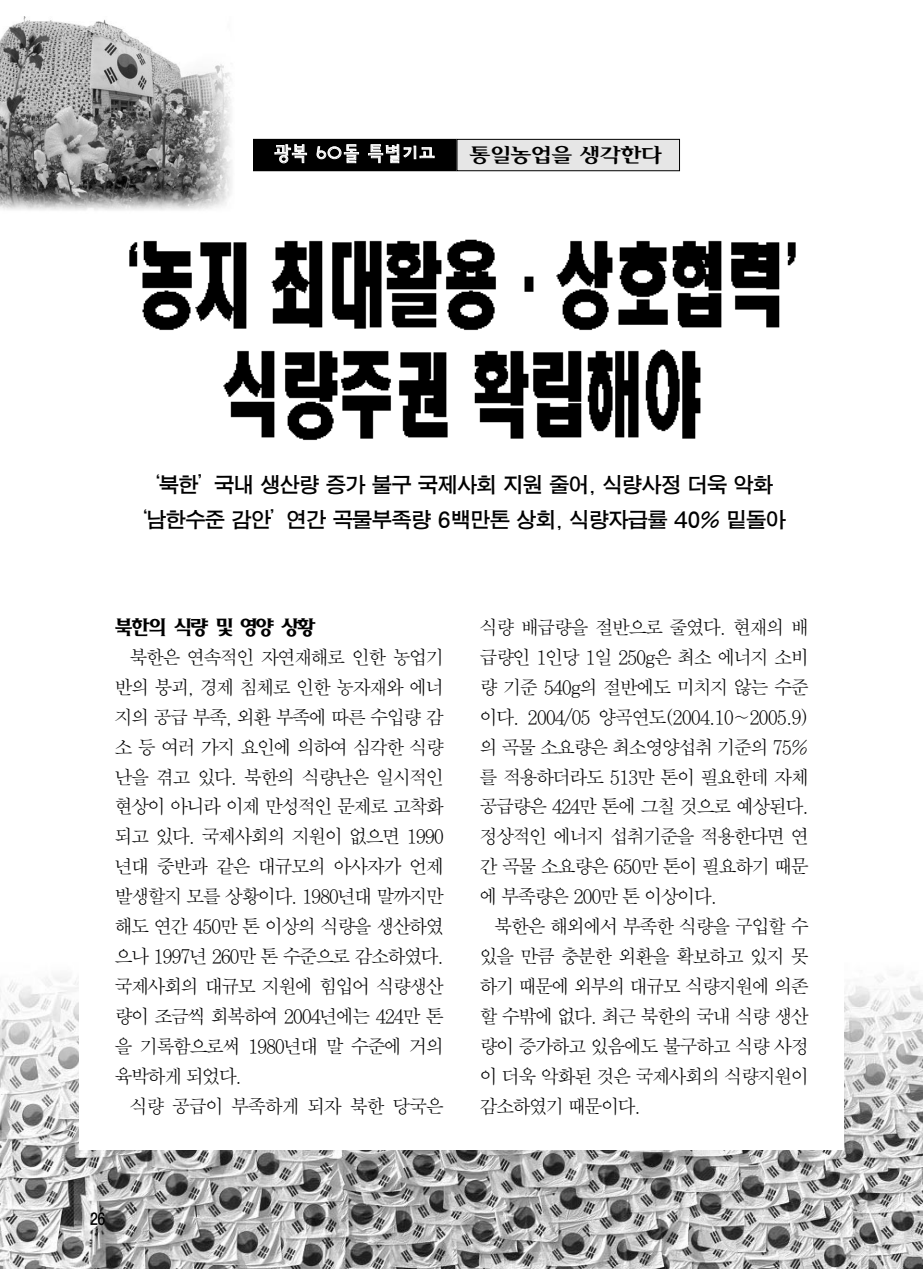
<style>
.page{position:relative;width:923px;height:1269px;background:#fff}
.page>*{position:absolute;margin:0;border:0;box-sizing:border-box;transform-origin:0 0}
.t1{font:21px/35px "SM Ago T";letter-spacing:-.07em;color:#000;text-align:center}
.t2{font:20.12px "Iris L";letter-spacing:-.075em;color:#000;scale:1.1 1}
.t3{font:19.25px/29.9px "SM Amu S";letter-spacing:-.12em;color:#000;text-align:justify}
.t4{font:19.25px "Gasi B";letter-spacing:-.17em;color:#000}
.t5{font:19.25px "Pino M";letter-spacing:-.19em;color:#fff;scale:1.1 1}
.t6{font:14px "Cstre L";color:#000;scale:.85 1}
</style>
<div class="page">
<img style="left:0;top:974px;width:922px;height:295px">
<img style="left:0;top:17px;width:232px;height:194px">
<div style="left:79px;top:698px;width:764px;height:451px;background:#fff"></div>
<img style="left:129px;top:242px;width:7px;height:25px">
<img style="left:136px;top:240px;width:56px;height:91px">
<img style="left:195px;top:242px;width:52px;height:87px">
<img style="left:271px;top:240px;width:52px;height:88px">
<img style="left:332px;top:240px;width:50px;height:89px">
<img style="left:386px;top:240px;width:55px;height:88px">
<img style="left:441px;top:239px;width:93px;height:92px">
<img style="left:556px;top:240px;width:56px;height:91px">
<img style="left:612px;top:240px;width:56px;height:85px">
<img style="left:672px;top:240px;width:50px;height:88px">
<img style="left:731px;top:242px;width:49px;height:86px">
<img style="left:787px;top:242px;width:9px;height:24px">
<img style="left:223px;top:350px;width:52px;height:88px">
<img style="left:285px;top:350px;width:51px;height:91px">
<img style="left:336px;top:350px;width:55px;height:89px">
<img style="left:399px;top:352px;width:49px;height:86px">
<img style="left:474px;top:350px;width:54px;height:89px">
<img style="left:528px;top:350px;width:54px;height:88px">
<img style="left:587px;top:350px;width:52px;height:88px">
<img style="left:645px;top:349px;width:56px;height:90px">
<div style="left:457px;top:139px;width:222px;height:32px;background:#e6e6e6"></div>
<div style="left:456px;top:139px;width:223px;height:32px;border:1px solid #000"></div>
<div style="left:253px;top:139px;width:203px;height:32px;background:#000"></div>
<p class="t5" style="left:272px;top:145px;width:152px">광복 60돌 특별기고</p>
<p class="t2" style="left:469px;top:146px;width:177px">통일농업을 생각한다</p>
<p class="t1" style="left:126px;top:468px;width:661px">‘북한’국내 생산량 증가 불구 국제사회 지원 줄어, 식량사정 더욱 악화 ‘남한수준 감안’연간 곡물부족량 6백만톤 상회, 식량자급률 40% 밑돌아</p>
<p class="t4" style="left:114px;top:618px;width:203px">북한의 식량 및 영양 상황</p>
<p class="t3" style="left:114px;top:643px;width:331px;text-indent:15px">북한은 연속적인 자연재해로 인한 농업기 반의 붕괴, 경제 침체로 인한 농자재와 에너 지의 공급 부족, 외환 부족에 따른 수입량 감 소 등 여러 가지 요인에 의하여 심각한 식량 난을 겪고 있다. 북한의 식량난은 일시적인 현상이 아니라 이제 만성적인 문제로 고착화 되고 있다. 국제사회의 지원이 없으면 1990 년대 중반과 같은 대규모의 아사자가 언제 발생할지 모를 상황이다. 1980년대 말까지만 해도 연간 450만 톤 이상의 식량을 생산하였 으나 1997년 260만 톤 수준으로 감소하였다. 국제사회의 대규모 지원에 힘입어 식량생산 량이 조금씩 회복하여 2004년에는 424만 톤 을 기록함으로써 1980년대 말 수준에 거의 육박하게 되었다.</p>
<p class="t3" style="left:129px;top:1092px;width:317px">식량 공급이 부족하게 되자 북한 당국은</p>
<p class="t3" style="left:479px;top:613px;width:331px">식량 배급량을 절반으로 줄였다. 현재의 배 급량인 1인당 1일 250g은 최소 에너지 소비 량 기준 540g의 절반에도 미치지 않는 수준 이다. 2004/05 양곡연도(2004.10~2005.9) 의 곡물 소요량은 최소영양섭취 기준의 75% 를 적용하더라도 513만 톤이 필요한데 자체 공급량은 424만 톤에 그칠 것으로 예상된다. 정상적인 에너지 섭취기준을 적용한다면 연 간 곡물 소요량은 650만 톤이 필요하기 때문 에 부족량은 200만 톤 이상이다.</p>
<p class="t3" style="left:479px;top:912px;width:331px;text-indent:15px">북한은 해외에서 부족한 식량을 구입할 수 있을 만큼 충분한 외환을 확보하고 있지 못 하기 때문에 외부의 대규모 식량지원에 의존 할 수밖에 없다. 최근 북한의 국내 식량 생산 량이 증가하고 있음에도 불구하고 식량 사정 이 더욱 악화된 것은 국제사회의 식량지원이 감소하였기 때문이다.</p>
<p class="t6" style="left:89px;top:1212px;width:21px">26</p>
</div>
